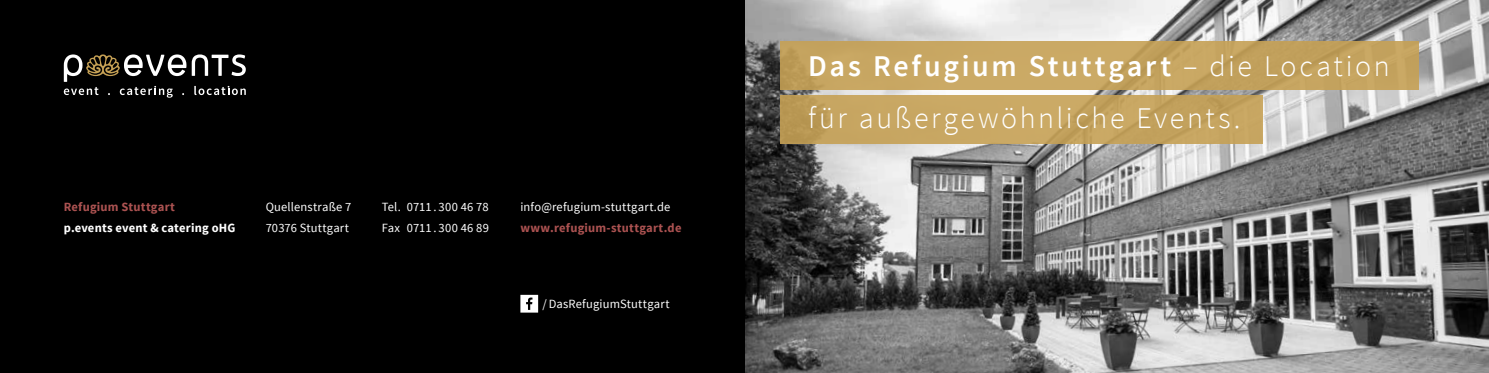
<style>
.page{position:relative;width:1489px;height:373px;background:#fff}
.page>*{position:absolute;margin:0;border:0;box-sizing:border-box;transform-origin:0 0}
.t1{font:300 30px/52.5px "Source Sans Pro";letter-spacing:.085em;color:#fff}
.t2{font:12.5px/21.2px "Source Sans Pro";letter-spacing:.015em;color:#fff}
.t3{font:700 12.5px "Source Sans Pro";letter-spacing:.015em;color:#ab5251}
.t4{font:700 12.5px "Source Sans Pro";letter-spacing:.015em;color:#fff}
.s1{font-weight:600}
</style>
<div class="page">
<img style="left:744px;top:0;width:744px;height:372px">
<div style="left:780px;top:41px;width:637px;height:49px;background:#c8a662"></div>
<svg style="left:780px;top:94px;width:481px;height:49px;background:#c5a462"></svg>
<div style="left:0;top:0;width:744px;height:372px;background:#000"></div>
<svg style="left:520px;top:294px;width:18px;height:18px"></svg>
<svg style="left:192px;top:54px;width:54px;height:22px"></svg>
<svg style="left:194px;top:86px;width:52px;height:9px"></svg>
<svg style="left:64px;top:54px;width:122px;height:43px"></svg>
<p class="t3" style="left:64px;top:198px;width:113px">Refugium Stuttgart</p>
<p class="t4" style="left:64px;top:219px;width:173px">p.events event &amp; catering oHG</p>
<p class="t2" style="left:266px;top:196px;width:87px">Quellenstraße 7<br>70376 Stuttgart</p>
<p class="t2" style="left:382px;top:196px;width:109px">Tel. 0711 . 300 46 78<br>Fax 0711 . 300 46 89</p>
<p class="t2" style="left:520px;top:196px;width:151px">info@refugium-stuttgart.de</p>
<p class="t3" style="left:520px;top:219px;width:162px">www.refugium-stuttgart.de</p>
<p class="t2" style="left:542px;top:293px;width:128px">/DasRefugiumStuttgart</p>
<h1 class="t1" style="left:808px;top:40px;width:583px"><span class="s1">Das Refugium Stuttgart</span> – die Location für außergewöhnliche Events.</h1>
</div>
